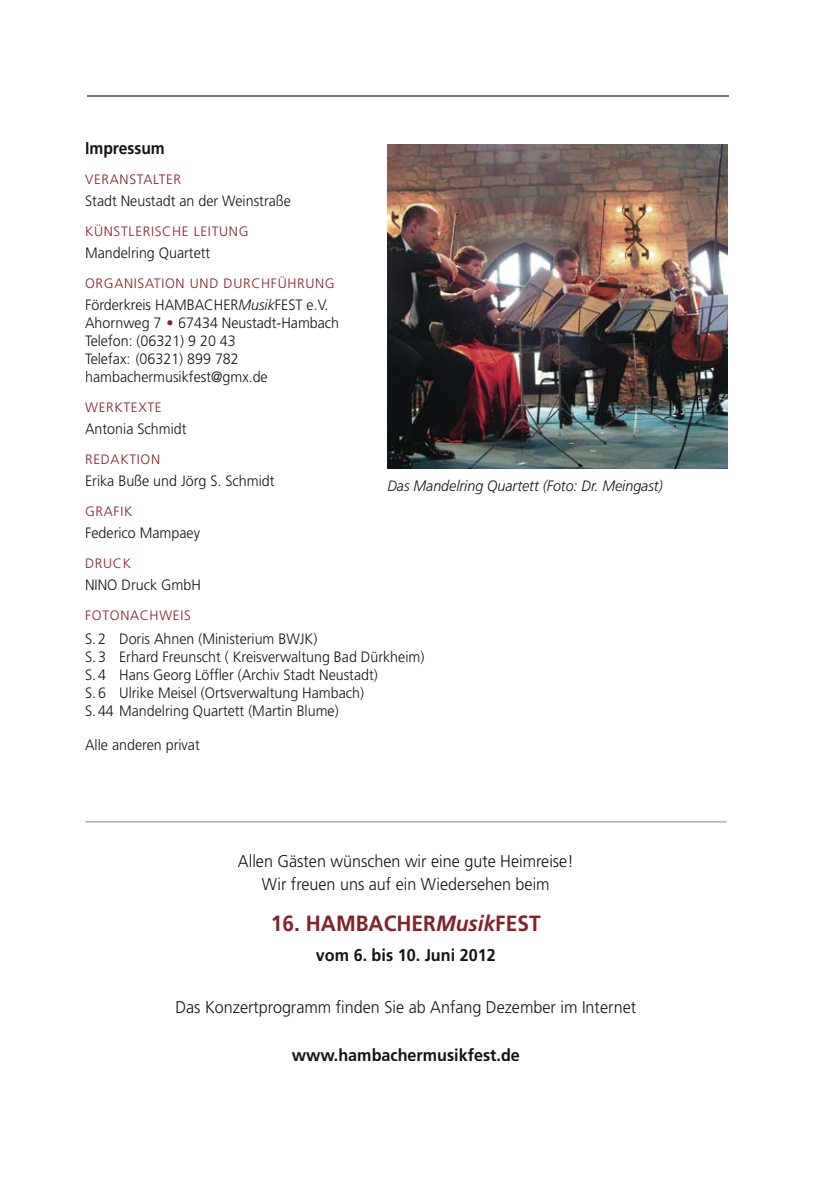
<style>
.page{position:relative;width:840px;height:1191px;background:#fff}
.page>*{position:absolute;margin:0;border:0;box-sizing:border-box;transform-origin:0 0}
.t1{font:700 22px "Frutiger";color:#81232a;scale:.95 1}
.t2{font:300 17px/23px "Frutiger";color:#131515;text-align:center;scale:.95 1}
.t3{font:700 17px "Frutiger";color:#131515;scale:.95 1}
.t4{font:700 17px "Frutiger";color:#131515;scale:.92 1}
.t5{font:300 15px/18px "Frutiger";color:#131515;scale:.95 1}
.t6{font:italic 300 15px "Frutiger";color:#131515;scale:.95 1}
.t7{font:300 13.6px "Frutiger";letter-spacing:.05em;color:#81232a}
.s1{font-style:italic}
.s2{color:#81232a}
</style>
<div class="page">
<img style="left:387px;top:144px;width:339px;height:324px">
<hr style="left:87px;top:95px;width:641px;height:2px;background:#737879">
<hr style="left:405px;top:821px;width:321px;height:1px;background:#131515">
<hr style="left:85px;top:821px;width:320px;height:1px;background:#131515">
<p class="t4" style="left:85px;top:138px;width:88px">Impressum</p>
<p class="t7" style="left:85px;top:172px;width:97px">VERANSTALTER</p>
<p class="t5" style="left:85px;top:192px;width:218px">Stadt Neustadt an der Weinstraße</p>
<p class="t7" style="left:85px;top:224px;width:165px">KÜNSTLERISCHE LEITUNG</p>
<p class="t5" style="left:85px;top:244px;width:133px">Mandelring Quartett</p>
<p class="t7" style="left:85px;top:276px;width:251px">ORGANISATION UND DURCHFÜHRUNG</p>
<p class="t5" style="left:85px;top:296px;width:269px">Förderkreis HAMBACHER<span class="s1">Musik</span>FEST e.V.<br>Ahornweg 7 <span class="s2">•</span> 67434 Neustadt-Hambach<br>Telefon: (06321) 9 20 43<br>Telefax: (06321) 899 782 hambachermusikfest@gmx.de</p>
<p class="t7" style="left:85px;top:400px;width:78px">WERKTEXTE</p>
<p class="t5" style="left:85px;top:420px;width:108px">Antonia Schmidt</p>
<p class="t7" style="left:85px;top:452px;width:76px">REDAKTION</p>
<p class="t5" style="left:85px;top:472px;width:201px">Erika Buße und Jörg S. Schmidt</p>
<p class="t7" style="left:85px;top:504px;width:49px">GRAFIK</p>
<p class="t5" style="left:85px;top:524px;width:122px">Federico Mampaey</p>
<p class="t7" style="left:85px;top:556px;width:47px">DRUCK</p>
<p class="t5" style="left:85px;top:576px;width:123px">NINO Druck GmbH</p>
<p class="t7" style="left:85px;top:608px;width:107px">FOTONACHWEIS</p>
<p class="t5" style="left:85px;top:630px;width:358px">S. 2 Doris Ahnen (Ministerium BWJK)<br>S. 3 Erhard Freunscht ( Kreisverwaltung Bad Dürkheim)<br>S. 4 Hans Georg Löffler (Archiv Stadt Neustadt)<br>S. 6 Ulrike Meisel (Ortsverwaltung Hambach)<br>S. 44 Mandelring Quartett (Martin Blume)</p>
<p class="t5" style="left:85px;top:736px;width:122px">Alle anderen privat</p>
<p class="t6" style="left:387px;top:477px;width:291px">Das Mandelring Quartett (Foto: Dr. Meingast)</p>
<p class="t2" style="left:238px;top:850px;width:354px">Allen Gästen wünschen wir eine gute Heimreise!<br>Wir freuen uns auf ein Wiedersehen beim</p>
<h1 class="t1" style="left:271px;top:910px;width:285px">16. HAMBACHER<span class="s1">Musik</span>FEST</h1>
<p class="t3" style="left:316px;top:945px;width:190px">vom 6. bis 10. Juni 2012</p>
<p class="t2" style="left:175px;top:996px;width:486px">Das Konzertprogramm finden Sie ab Anfang Dezember im Internet</p>
<p class="t3" style="left:291px;top:1044px;width:241px">www.hambachermusikfest.de</p>
</div>
